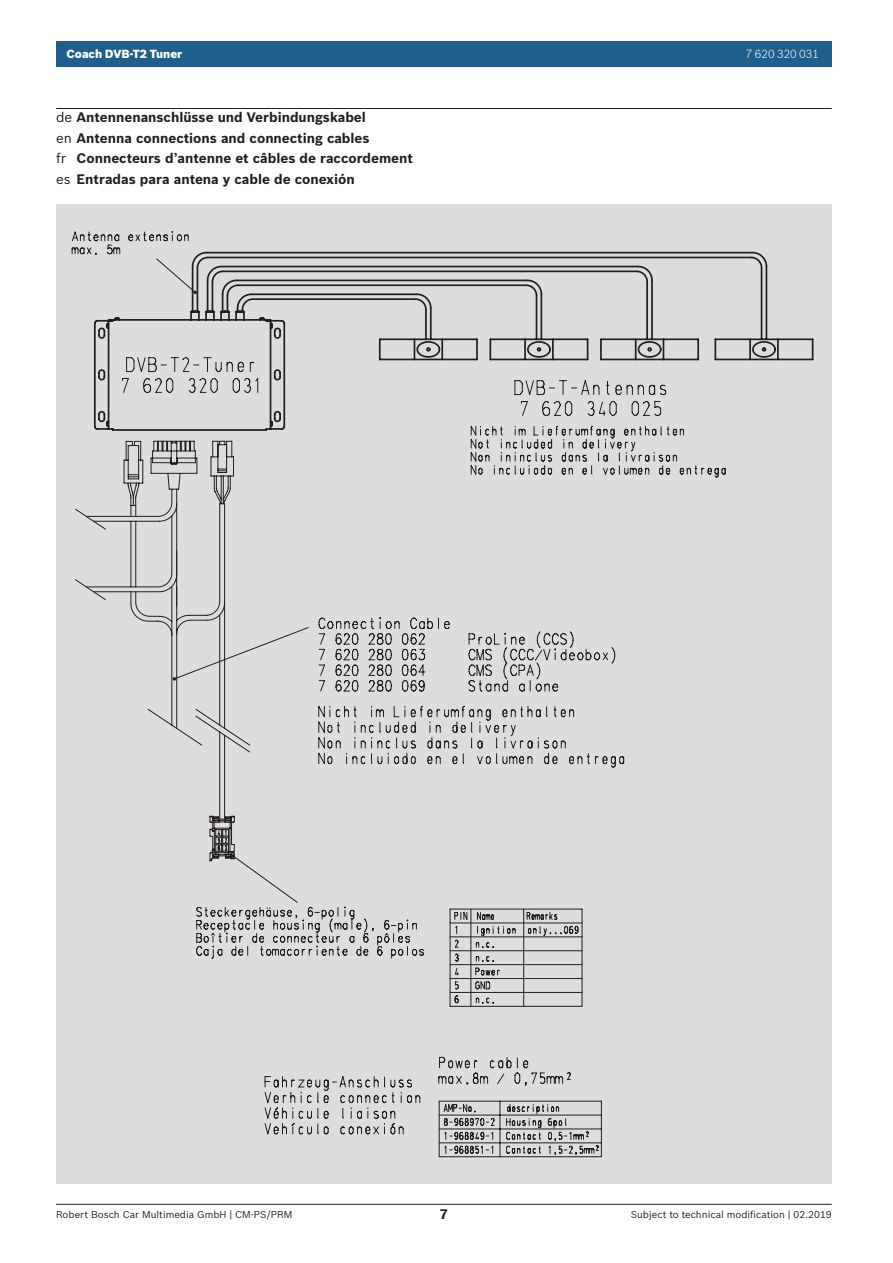
<style>
.page{position:relative;width:893px;height:1263px;background:#fff}
.page>*{position:absolute;margin:0;border:0;box-sizing:border-box;transform-origin:0 0}
.t1{font:700 13.5px/20.4px "Bosch Sans";color:#231f20}
.t2{font:900 11.55px "Bosch Sans";color:#fff}
.t3{font:300 11.55px "Bosch Sans";color:#fff}
.t4{font:9.75px "Bosch Sans";color:#231f20}
.s1{font-weight:400}
</style>
<div class="page">
<hr style="left:56px;top:1204px;width:776px;height:1px;background:#231f20">
<div style="left:56px;top:41px;width:776px;height:25px;background:#205e8b"></div>
<div style="left:56px;top:204px;width:776px;height:980px;background:#dcdddf"></div>
<svg style="left:264px;top:908px;width:335px;height:248px"></svg>
<svg style="left:196px;top:862px;width:375px;height:224px"></svg>
<svg style="left:768px;top:338px;width:46px;height:23px"></svg>
<svg style="left:71px;top:231px;width:697px;height:631px"></svg>
<hr style="left:56px;top:108px;width:776px;height:1px;background:#231f20">
<p class="t2" style="left:66px;top:47px;width:118px">Coach DVB-T2 Tuner</p>
<p class="t3" style="left:746px;top:47px;width:75px">7 620 320 031</p>
<p class="t1" style="left:56px;top:107px;width:358px"><span class="s1">de</span> Antennenanschlüsse und Verbindungskabel<br><span class="s1">en</span> Antenna connections and connecting cables<br><span class="s1">fr</span> Connecteurs d’antenne et câbles de raccordement <span class="s1">es</span> Entradas para antena y cable de conexión</p>
<p class="t4" style="left:56px;top:1208px;width:238px">Robert Bosch Car Multimedia GmbH | CM-PS/PRM</p>
<p class="t1" style="left:440px;top:1204px;width:10px">7</p>
<p class="t4" style="left:631px;top:1208px;width:202px">Subject to technical modification | 02.2019</p>
</div>
